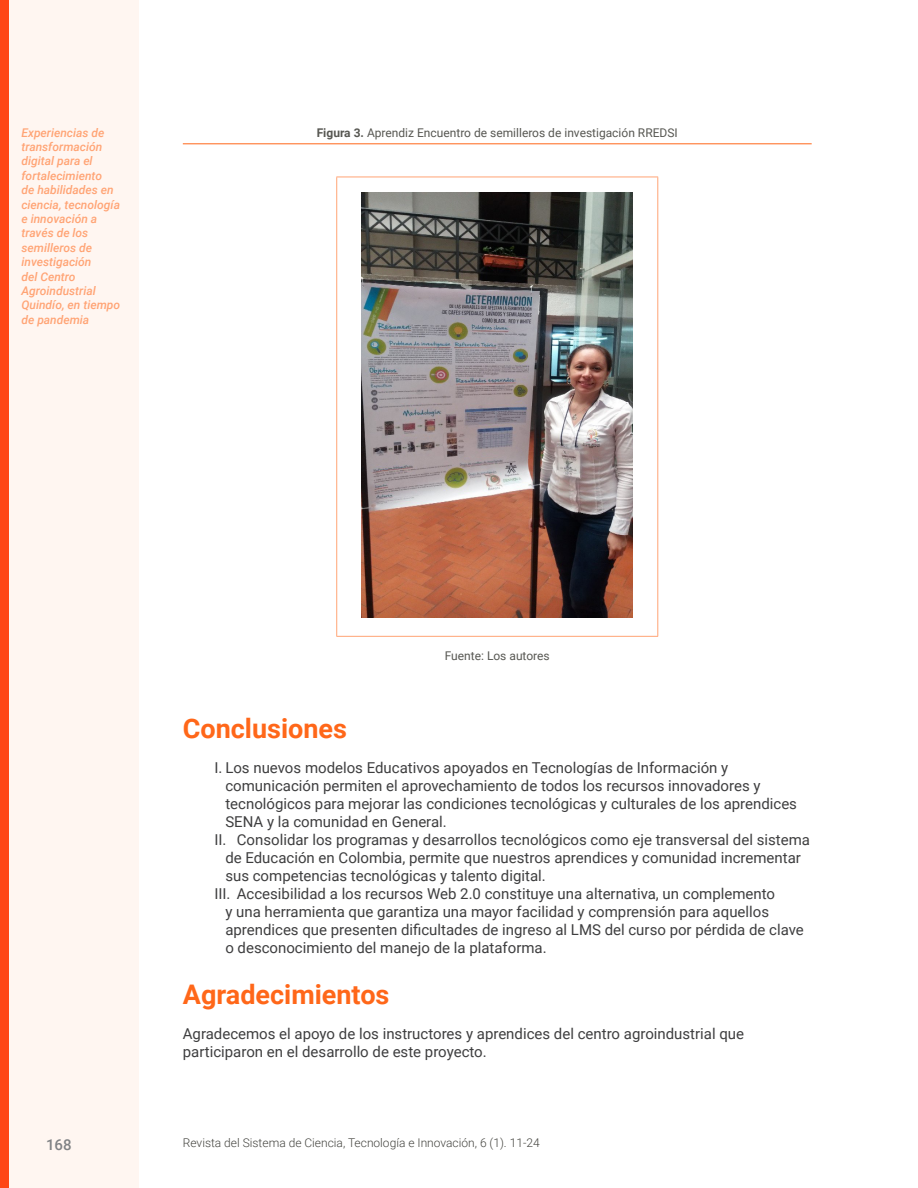
<style>
.page{position:relative;width:918px;height:1188px;background:#fff}
.page>*{position:absolute;margin:0;border:0;box-sizing:border-box;transform-origin:0 0}
.Título_cuerpo{font:700 27px "Roboto";color:#ff6719}
.VIÑETAS_I__II{font:15px/18px "Roboto";color:#3e3e3f}
.Cuerpo_texto{font:15px/18px "Roboto";color:#3e3e3f}
.t1{font:500 15px "Roboto";color:#808285}
.Viñeta_texto_pagina{font:italic 500 12px/14.4px "Roboto";color:#ffa475}
.t2{font:300 12px "Roboto";color:#44443f}
.Tabla{font:12px "Roboto";color:#575752}
.Fuente{font:12px "Roboto";color:#575752}
.s1{font-weight:700}
</style>
<div class="page">
<div style="left:0;top:0;width:139px;height:1188px;background:#fff6f1"></div>
<div style="left:0;top:0;width:9px;height:1188px;background:#ff4616"></div>
<hr style="left:183px;top:144px;width:629px;height:1px;background:#ff6719">
<hr style="left:336px;top:177px;width:322px;height:1px;background:#ffa475">
<hr style="left:336px;top:177px;width:1px;height:459px;background:#ffa475">
<hr style="left:657px;top:177px;width:1px;height:459px;background:#ffa475">
<hr style="left:336px;top:636px;width:322px;height:1px;background:#ffa475">
<img style="left:362px;top:192px;width:271px;height:426px">
<p class="Viñeta_texto_pagina" style="left:21px;top:125px;width:100px">Experiencias de transformación digital para el fortalecimiento<br>de habilidades en ciencia, tecnología e innovación a través de los semilleros de investigación<br>del Centro<br>Agroindustrial<br>Quindío, en tiempo de pandemia</p>
<p class="Tabla" style="left:317px;top:124px;width:363px"><span class="s1">Figura 3.</span> Aprendiz Encuentro de semilleros de investigación RREDSI</p>
<p class="Fuente" style="left:445px;top:647px;width:107px">Fuente: Los autores</p>
<p class="Título_cuerpo" style="left:183px;top:710px;width:166px">Conclusiones</p>
<p class="VIÑETAS_I__II" style="left:225px;top:758px;width:573px;text-indent:-11px">I. Los nuevos modelos Educativos apoyados en Tecnologías de Información y comunicación permiten el aprovechamiento de todos los recursos innovadores y tecnológicos para mejorar las condiciones tecnológicas y culturales de los aprendices SENA y la comunidad en General.</p>
<p class="VIÑETAS_I__II" style="left:225px;top:830px;width:586px;text-indent:-11px">II. Consolidar los programas y desarrollos tecnológicos como eje transversal del sistema de Educación en Colombia, permite que nuestros aprendices y comunidad incrementar sus competencias tecnológicas y talento digital.</p>
<p class="VIÑETAS_I__II" style="left:225px;top:884px;width:580px;text-indent:-11px">III. Accesibilidad a los recursos Web 2.0 constituye una alternativa, un complemento<br>y una herramienta que garantiza una mayor facilidad y comprensión para aquellos aprendices que presenten dificultades de ingreso al LMS del curso por pérdida de clave o desconocimiento del manejo de la plataforma.</p>
<p class="Título_cuerpo" style="left:183px;top:975px;width:208px">Agradecimientos</p>
<p class="Cuerpo_texto" style="left:183px;top:1024px;width:563px">Agradecemos el apoyo de los instructores y aprendices del centro agroindustrial que participaron en el desarrollo de este proyecto.</p>
<p class="t1" style="left:46px;top:1134px;width:27px">168</p>
<p class="t2" style="left:183px;top:1135px;width:358px">Revista del Sistema de Ciencia, Tecnología e Innovación, 6 (1). 11-24</p>
</div>
